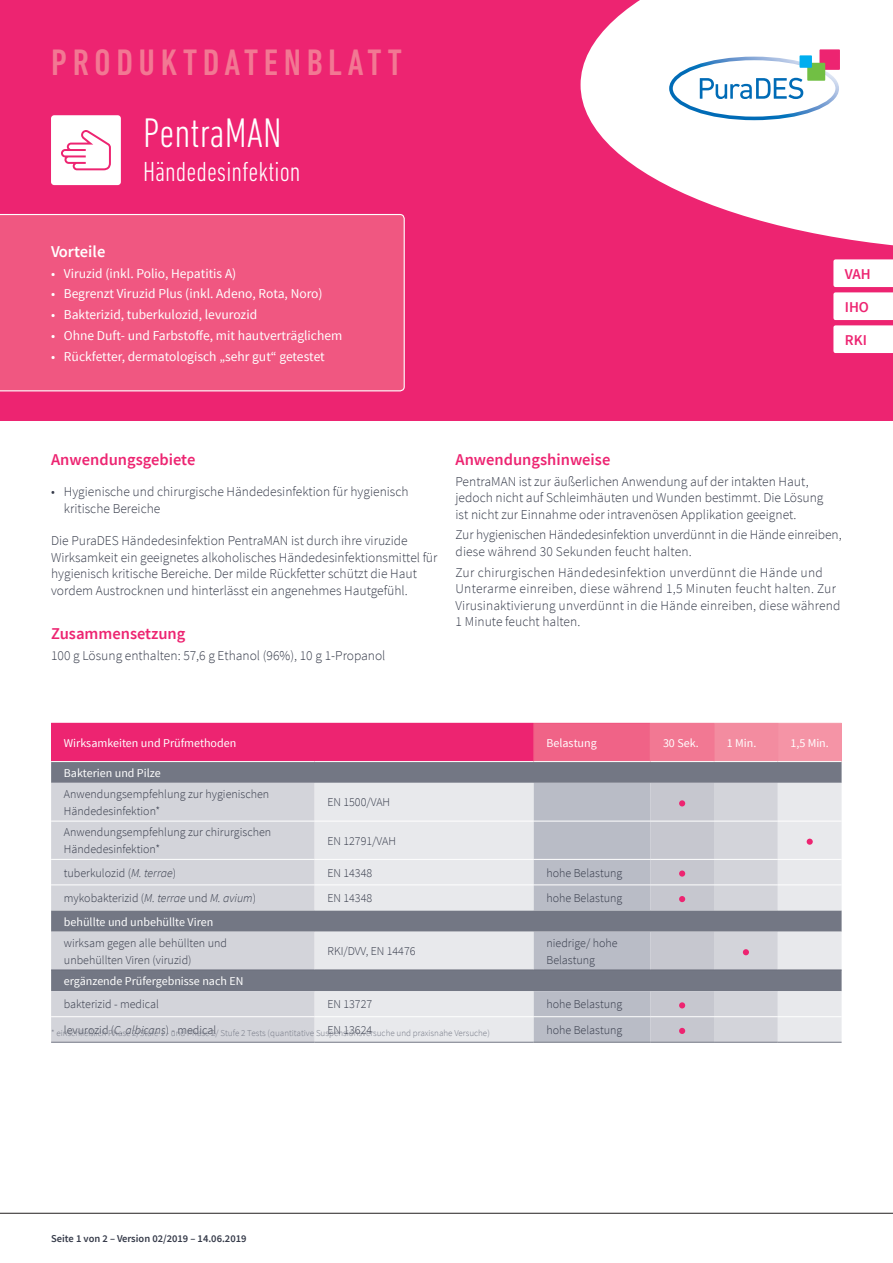
<style>
.page{position:relative;width:893px;height:1263px;background:#fff}
.page>*{position:absolute;margin:0;border:0;box-sizing:border-box;transform-origin:0 0}
.t1{font:300 condensed 42px "DIN Next LT Pro";color:#fff}
.t2{font:500 condensed 37.5px "DIN Next LT Pro";letter-spacing:.15em;color:#f27893}
.t3{font:300 condensed 28.05px "DIN Next LT Pro";color:#fff}
.t4{font:600 16.5px "Source Sans Pro";color:#ed2471}
.t5{font:600 16.5px "Source Sans Pro";color:#fff}
.t6{font:600 15px/33px "Source Sans Pro";color:#ed2471}
.t7{font:300 13.5px/16.5px "Source Sans Pro";color:#343948}
.t8{font:13.5px "Source Sans Pro";color:#fff}
.t9{font:300 12px/16.5px "Source Sans Pro";color:#343948}
.t10{font:12px "Source Sans Pro";color:#fff}
.t11{font:600 10.5px "Source Sans Pro";color:#343948}
.t12{font:300 9px "Source Sans Pro";color:#737784}
.s1{font-style:italic}
</style>
<div class="page">
<div style="left:0;top:0;width:893px;height:420px;background:#ed2471"></div>
<svg style="left:581px;top:0;width:312px;height:246px;fill:#fff"></svg>
<div style="left:819px;top:49px;width:21px;height:21px;background:#ed2471"></div>
<div style="left:669px;top:57px;width:170px;height:63px;border:4px solid #fff;border-radius:50%"></div>
<div style="left:807px;top:63px;width:18px;height:18px;background:#71bf44"></div>
<div style="left:799px;top:55px;width:13px;height:13px;background:#00aeef"></div>
<svg style="left:700px;top:78px;width:103px;height:21px;background:#a6cbe5"></svg>
<hr style="left:0;top:1213px;width:893px;height:1px;background:#231f20">
<svg style="left:833px;top:259px;width:60px;height:94px;background:#fce3ed"></svg>
<div style="left:51px;top:115px;width:70px;height:70px;background:#fff;border-radius:3px"></div>
<svg style="left:61px;top:130px;width:50px;height:40px"></svg>
<div style="left:51px;top:723px;width:483px;height:38px;background:#ed2471"></div>
<div style="left:534px;top:723px;width:116px;height:38px;background:#f06387"></div>
<div style="left:650px;top:723px;width:64px;height:38px;background:#f27893"></div>
<div style="left:714px;top:723px;width:64px;height:38px;background:#f38ca0"></div>
<div style="left:778px;top:723px;width:64px;height:38px;background:#f594a6"></div>
<svg style="left:51px;top:762px;width:791px;height:21px;background:#757985"></svg>
<svg style="left:51px;top:783px;width:264px;height:259px;background:#c3c5cc"></svg>
<svg style="left:315px;top:783px;width:527px;height:259px;background:#d1d3d8"></svg>
<hr style="left:778px;top:1016px;width:64px;height:1px;background:#fff">
<hr style="left:51px;top:969px;width:264px;height:1px;background:#6c6f7d">
<hr style="left:315px;top:969px;width:219px;height:1px;background:#6c6f7d">
<hr style="left:714px;top:969px;width:64px;height:1px;background:#6c6f7d">
<hr style="left:778px;top:969px;width:64px;height:1px;background:#6c6f7d">
<hr style="left:533px;top:724px;width:1px;height:37px;background:#f05781">
<hr style="left:533px;top:723px;width:117px;height:1px;background:#f05781">
<hr style="left:778px;top:723px;width:64px;height:1px;background:#f59dac">
<hr style="left:714px;top:724px;width:1px;height:37px;background:#f27893">
<hr style="left:51px;top:884px;width:264px;height:1px;background:#fff">
<hr style="left:315px;top:884px;width:219px;height:1px;background:#fff">
<hr style="left:714px;top:884px;width:64px;height:1px;background:#fff">
<hr style="left:51px;top:859px;width:264px;height:1px;background:#fff">
<hr style="left:315px;top:859px;width:219px;height:1px;background:#fff">
<hr style="left:714px;top:859px;width:64px;height:1px;background:#fff">
<hr style="left:51px;top:821px;width:264px;height:1px;background:#fff">
<hr style="left:315px;top:821px;width:219px;height:1px;background:#fff">
<hr style="left:714px;top:821px;width:64px;height:1px;background:#fff">
<hr style="left:51px;top:1016px;width:264px;height:1px;background:#fff">
<hr style="left:315px;top:1016px;width:219px;height:1px;background:#fff">
<hr style="left:714px;top:1016px;width:64px;height:1px;background:#fff">
<hr style="left:778px;top:859px;width:64px;height:1px;background:#fff">
<hr style="left:778px;top:884px;width:64px;height:1px;background:#fff">
<hr style="left:778px;top:821px;width:64px;height:1px;background:#fff">
<hr style="left:51px;top:1042px;width:264px;height:1px;background:#737784">
<hr style="left:315px;top:1042px;width:219px;height:1px;background:#737784">
<hr style="left:534px;top:1042px;width:116px;height:1px;background:#737784">
<hr style="left:650px;top:1042px;width:64px;height:1px;background:#737784">
<hr style="left:714px;top:1042px;width:64px;height:1px;background:#737784">
<hr style="left:778px;top:1042px;width:64px;height:1px;background:#737784">
<svg style="left:807px;top:839px;width:6px;height:6px"></svg>
<svg style="left:743px;top:949px;width:6px;height:6px"></svg>
<svg style="left:534px;top:783px;width:180px;height:259px;background:#b2b4be"></svg>
<div style="left:0;top:214px;width:405px;height:177px;background:#f05781"></div>
<h2 class="t2" style="left:51px;top:41px;width:352px">PRODUKTDATENBLATT</h2>
<h1 class="t1" style="left:143px;top:109px;width:140px">PentraMAN</h1>
<h3 class="t3" style="left:143px;top:156px;width:159px">Händedesinfektion</h3>
<p class="t5" style="left:51px;top:241px;width:56px">Vorteile</p>
<p class="t8" style="left:51px;top:265px;width:187px">• Viruzid (inkl. Polio, Hepatitis A)</p>
<p class="t8" style="left:51px;top:286px;width:273px">• Begrenzt Viruzid Plus (inkl. Adeno, Rota, Noro)</p>
<p class="t8" style="left:51px;top:306px;width:208px">• Bakterizid, tuberkulozid, levurozid</p>
<p class="t8" style="left:51px;top:327px;width:293px">• Ohne Duft- und Farbstoffe, mit hautverträglichem</p>
<p class="t8" style="left:51px;top:348px;width:275px">• Rückfetter, dermatologisch „sehr gut“ getestet</p>
<p class="t6" style="left:845px;top:258px;width:27px">VAH<br>IHO<br>RKI</p>
<p class="t4" style="left:51px;top:449px;width:146px">Anwendungsgebiete</p>
<p class="t7" style="left:64px;top:483px;width:346px;text-indent:-13px">• Hygienische und chirurgische Händedesinfektion für hygienisch kritische Bereiche</p>
<p class="t7" style="left:51px;top:532px;width:388px">Die PuraDES Händedesinfektion PentraMAN ist durch ihre viruzide Wirksamkeit ein geeignetes alkoholisches Händedesinfektionsmittel für hygienisch kritische Bereiche. Der milde Rückfetter schützt die Haut vordem Austrocknen und hinterlässt ein angenehmes Hautgefühl.</p>
<p class="t4" style="left:51px;top:623px;width:136px">Zusammensetzung</p>
<p class="t7" style="left:51px;top:647px;width:336px">100 g Lösung enthalten: 57,6 g Ethanol (96%), 10 g 1-Propanol</p>
<p class="t4" style="left:456px;top:449px;width:156px">Anwendungshinweise</p>
<p class="t7" style="left:456px;top:473px;width:369px">PentraMAN ist zur äußerlichen Anwendung auf der intakten Haut, jedoch nicht auf Schleimhäuten und Wunden bestimmt. Die Lösung ist nicht zur Einnahme oder intravenösen Applikation geeignet.</p>
<p class="t7" style="left:456px;top:527px;width:388px">Zur hygienischen Händedesinfektion unverdünnt in die Hände einreiben, diese während 30 Sekunden feucht halten.</p>
<p class="t7" style="left:456px;top:564px;width:386px">Zur chirurgischen Händedesinfektion unverdünnt die Hände und Unterarme einreiben, diese während 1,5 Minuten feucht halten. Zur Virusinaktivierung unverdünnt in die Hände einreiben, diese während 1 Minute feucht halten.</p>
<p class="t10" style="left:64px;top:735px;width:174px">Wirksamkeiten und Prüfmethoden</p>
<p class="t10" style="left:546px;top:735px;width:52px">Belastung</p>
<p class="t10" style="left:663px;top:735px;width:37px">30 Sek.</p>
<p class="t10" style="left:727px;top:735px;width:31px">1 Min.</p>
<p class="t10" style="left:791px;top:735px;width:40px">1,5 Min.</p>
<p class="t10" style="left:64px;top:765px;width:98px">Bakterien und Pilze</p>
<p class="t9" style="left:64px;top:786px;width:207px">Anwendungsempfehlung zur hygienischen<br>Händedesinfektion*</p>
<p class="t9" style="left:327px;top:794px;width:64px">EN 1500/VAH</p>
<p class="t9" style="left:64px;top:824px;width:209px">Anwendungsempfehlung zur chirurgischen<br>Händedesinfektion*</p>
<p class="t9" style="left:327px;top:832px;width:70px">EN 12791/VAH</p>
<p class="t9" style="left:64px;top:864px;width:114px">tuberkulozid (<span class="s1">M. terrae</span>)</p>
<p class="t9" style="left:327px;top:864px;width:46px">EN 14348</p>
<p class="t9" style="left:546px;top:864px;width:77px">hohe Belastung</p>
<p class="t9" style="left:64px;top:890px;width:194px">mykobakterizid (<span class="s1">M. terrae</span> und <span class="s1">M. avium</span>)</p>
<p class="t9" style="left:327px;top:890px;width:46px">EN 14348</p>
<p class="t9" style="left:546px;top:890px;width:77px">hohe Belastung</p>
<p class="t10" style="left:64px;top:914px;width:151px">behüllte und unbehüllte Viren</p>
<p class="t9" style="left:64px;top:935px;width:165px">wirksam gegen alle behüllten und unbehüllten Viren (viruzid)</p>
<p class="t9" style="left:327px;top:943px;width:90px">RKI/DVV, EN 14476</p>
<p class="t9" style="left:546px;top:935px;width:73px">niedrige/ hohe<br>Belastung</p>
<p class="t10" style="left:64px;top:974px;width:181px">ergänzende Prüfergebnisse nach EN</p>
<p class="t9" style="left:64px;top:996px;width:97px">bakterizid - medical</p>
<p class="t9" style="left:327px;top:996px;width:46px">EN 13727</p>
<p class="t9" style="left:546px;top:996px;width:77px">hohe Belastung</p>
<p class="t12" style="left:51px;top:1027px;width:440px">* einschließlich Phase 2/Stufe 1 - und Phase 2/ Stufe 2 Tests (quantitative Suspensionsversuche und praxisnahe Versuche)</p>
<p class="t9" style="left:64px;top:1022px;width:154px">levurozid (<span class="s1">C. albicans</span>) - medical</p>
<p class="t9" style="left:327px;top:1022px;width:46px">EN 13624</p>
<p class="t9" style="left:546px;top:1022px;width:77px">hohe Belastung</p>
<p class="t11" style="left:51px;top:1232px;width:197px">Seite 1 von 2 – Version 02/2019 – 14.06.2019</p>
</div>
